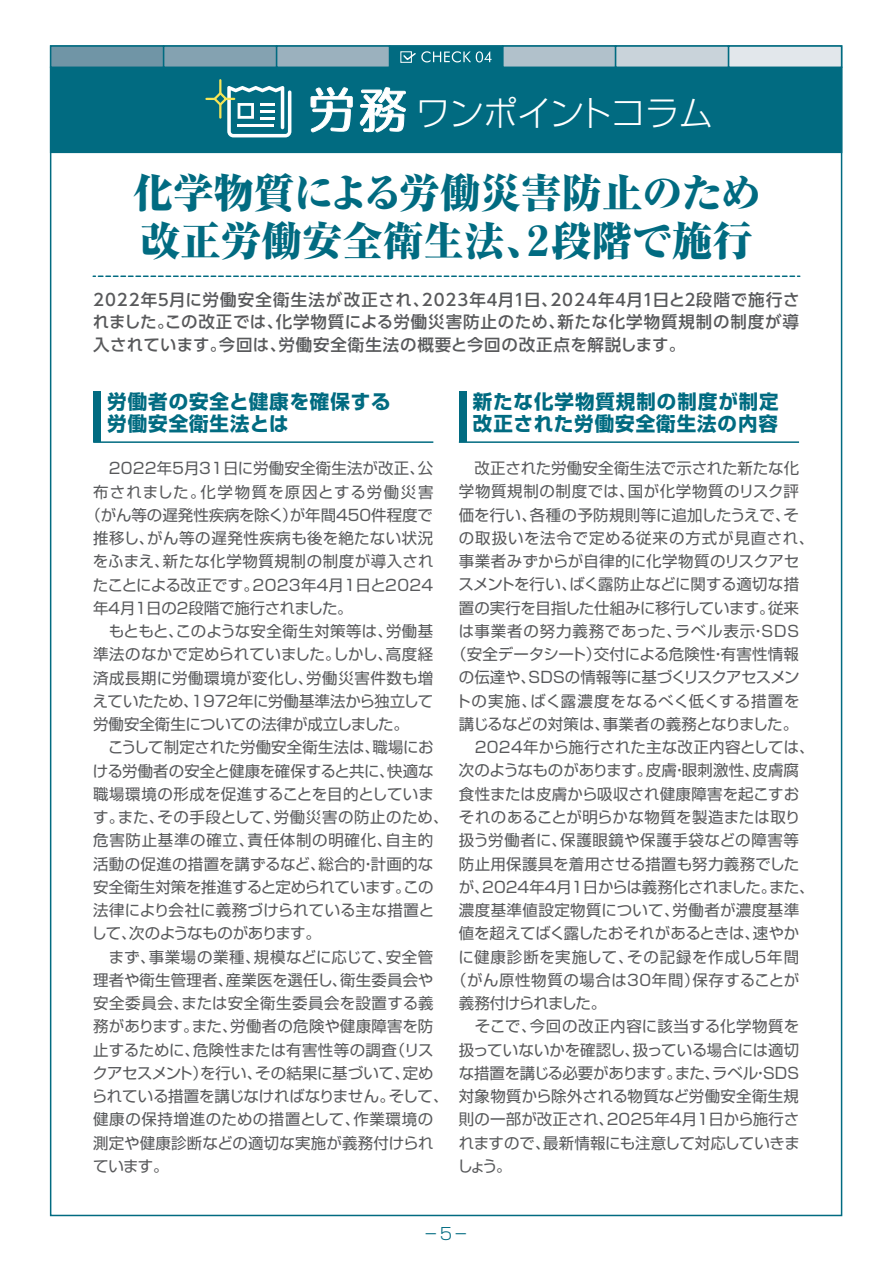
<style>
.page{position:relative;width:893px;height:1263px;background:#fff}
.page>*{position:absolute;margin:0;border:0;box-sizing:border-box;transform-origin:0 0}
.t1{font:800 expanded 40.5px/48px "Ryumin Pro";color:#016b81}
.t2{font:300 34.05px "Shin Go Pro";letter-spacing:-.02em;color:#fff}
.t3{font:700 19.5px/22.5px "Shin Go Pro";letter-spacing:.05em;color:#016b81}
.t4{font:500 16.5px/22.4px "UD Shin Go Pr 6";letter-spacing:.05em;color:#58595b;text-align:justify}
.t5{font:300 16.5px "Shin Go Pro";color:#016b81;scale:.7 1}
.t6{font:15.45px "Shin Go Pro";letter-spacing:.005em;color:#58595b}
.t7{font:15.45px "Shin Go Pro";letter-spacing:.04em;color:#58595b}
.t8{font:15.45px "Shin Go Pro";letter-spacing:-.015em;color:#58595b}
.t9{font:15.45px "Shin Go Pro";letter-spacing:.035em;color:#58595b}
.t10{font:15.45px "Shin Go Pro";letter-spacing:.045em;color:#58595b}
.t11{font:15.45px "Shin Go Pro";letter-spacing:-.025em;color:#58595b}
.t12{font:15.45px "Shin Go Pro";letter-spacing:-.03em;color:#58595b}
.t13{font:15.45px "Shin Go Pro";letter-spacing:-.02em;color:#58595b}
.t14{font:15.45px "Shin Go Pro";letter-spacing:.055em;color:#58595b}
.t15{font:15.45px "Shin Go Pro";letter-spacing:.03em;color:#58595b}
.t16{font:15.45px "Shin Go Pro";letter-spacing:-.035em;color:#58595b}
.t17{font:15.45px "Shin Go Pro";letter-spacing:.075em;color:#58595b}
.t18{font:15.45px "Shin Go Pro";letter-spacing:-.07em;color:#58595b}
.t19{font:15.45px "Shin Go Pro";letter-spacing:-.04em;color:#58595b}
.t20{font:15.45px "Shin Go Pro";letter-spacing:-.045em;color:#58595b}
</style>
<div class="page">
<hr style="left:93px;top:441px;width:340px;height:2px;background:#016b81">
<hr style="left:459px;top:441px;width:340px;height:2px;background:#016b81">
<svg style="left:93px;top:275px;width:707px;height:2px"></svg>
<div style="left:93px;top:391px;width:8px;height:51px;background:#016b81"></div>
<div style="left:459px;top:391px;width:7px;height:51px;background:#016b81"></div>
<div style="left:50px;top:67px;width:792px;height:86px;background:#016b81"></div>
<div style="left:50px;top:45px;width:114px;height:23px;background:#7095a6;border:2px solid #016b81"></div>
<div style="left:163px;top:45px;width:114px;height:23px;background:#84a2b1;border:2px solid #016b81"></div>
<div style="left:276px;top:45px;width:114px;height:23px;background:#9bb1be;border:2px solid #016b81"></div>
<div style="left:502px;top:45px;width:114px;height:23px;background:#b1c1cb;border:2px solid #016b81"></div>
<div style="left:615px;top:45px;width:114px;height:23px;background:#c9d3da;border:2px solid #016b81"></div>
<div style="left:728px;top:45px;width:114px;height:23px;background:#e2e7eb;border:2px solid #016b81"></div>
<div style="left:389px;top:45px;width:114px;height:23px;background:#016b81;border:2px solid #016b81"></div>
<svg style="left:206px;top:80px;width:85px;height:57px"></svg>
<div style="left:400px;top:51px;width:12px;height:12px;border:1px solid #fff"></div>
<svg style="left:402px;top:51px;width:90px;height:11px"></svg>
<svg style="left:311px;top:87px;width:42px;height:46px"></svg>
<svg style="left:360px;top:87px;width:46px;height:46px"></svg>
<h2 class="t2" style="left:416px;top:85px;width:299px">ワンポイントコラム</h2>
<h1 class="t1" style="left:133px;top:166px;width:630px">化学物質による労働災害防止のため改正労働安全衛生法、２段階で施行</h1>
<p class="t4" style="left:93px;top:288px;width:708px">2022年５月に労働安全衛生法が改正され、2023年４月１日、2024年４月１日と２段階で施行されました。この改正では、化学物質による労働災害防止のため、新たな化学物質規制の制度が導入されています。今回は、労働安全衛生法の概要と今回の改正点を解説します。</p>
<p class="t3" style="left:107px;top:388px;width:285px">労働者の安全と健康を確保する労働安全衛生法とは</p>
<p class="t3" style="left:473px;top:388px;width:307px">新たな化学物質規制の制度が制定改正された労働安全衛生法の内容</p>
<p class="t6" style="left:93px;top:456px;width:342px">　2022年５月31日に労働安全衛生法が改正、公</p>
<p class="t17" style="left:93px;top:479px;width:342px">布されました。化学物質を原因とする労働災害</p>
<p class="t6" style="left:85px;top:502px;width:349px">（がん等の遅発性疾病を除く）が年間450件程度で</p>
<p class="t9" style="left:93px;top:525px;width:342px">推移し、がん等の遅発性疾病も後を絶たない状況</p>
<p class="t15" style="left:93px;top:549px;width:342px">をふまえ、新たな化学物質規制の制度が導入され</p>
<p class="t12" style="left:93px;top:572px;width:342px">たことによる改正です。2023年４月１日と2024</p>
<p class="t18" style="left:93px;top:595px;width:261px">年４月１日の２段階で施行されました。</p>
<p class="t6" style="left:93px;top:618px;width:342px">　もともと、このような安全衛生対策等は、労働基</p>
<p class="t6" style="left:93px;top:642px;width:342px">準法のなかで定められていました。しかし、高度経</p>
<p class="t7" style="left:93px;top:665px;width:342px">済成長期に労働環境が変化し、労働災害件数も増</p>
<p class="t6" style="left:93px;top:688px;width:342px">えていたため、1972年に労働基準法から独立して</p>
<p class="t6" style="left:93px;top:712px;width:317px">労働安全衛生についての法律が成立しました。</p>
<p class="t6" style="left:93px;top:735px;width:342px">　こうして制定された労働安全衛生法は、職場にお</p>
<p class="t8" style="left:93px;top:758px;width:342px">ける労働者の安全と健康を確保すると共に、快適な</p>
<p class="t6" style="left:93px;top:781px;width:342px">職場環境の形成を促進することを目的としていま</p>
<p class="t7" style="left:93px;top:805px;width:357px">す。また、その手段として、労働災害の防止のため、</p>
<p class="t10" style="left:93px;top:828px;width:342px">危害防止基準の確立、責任体制の明確化、自主的</p>
<p class="t6" style="left:93px;top:851px;width:342px">活動の促進の措置を講ずるなど、総合的・計画的な</p>
<p class="t13" style="left:93px;top:874px;width:342px">安全衛生対策を推進すると定められています。この</p>
<p class="t6" style="left:93px;top:898px;width:342px">法律により会社に義務づけられている主な措置と</p>
<p class="t19" style="left:92px;top:921px;width:231px">して、次のようなものがあります。</p>
<p class="t7" style="left:93px;top:944px;width:342px">　まず、事業場の業種、規模などに応じて、安全管</p>
<p class="t6" style="left:93px;top:967px;width:342px">理者や衛生管理者、産業医を選任し、衛生委員会や</p>
<p class="t7" style="left:93px;top:991px;width:342px">安全委員会、または安全衛生委員会を設置する義</p>
<p class="t6" style="left:93px;top:1014px;width:342px">務があります。また、労働者の危険や健康障害を防</p>
<p class="t6" style="left:93px;top:1037px;width:342px">止するために、危険性または有害性等の調査（リス</p>
<p class="t8" style="left:92px;top:1060px;width:343px">クアセスメント）を行い、その結果に基づいて、定め</p>
<p class="t8" style="left:92px;top:1084px;width:358px">られている措置を講じなければなりません。そして、</p>
<p class="t7" style="left:93px;top:1107px;width:342px">健康の保持増進のための措置として、作業環境の</p>
<p class="t6" style="left:93px;top:1130px;width:342px">測定や健康診断などの適切な実施が義務付けられ</p>
<p class="t6" style="left:93px;top:1153px;width:77px">ています。</p>
<p class="t6" style="left:459px;top:456px;width:342px">　改正された労働安全衛生法で示された新たな化</p>
<p class="t10" style="left:459px;top:479px;width:342px">学物質規制の制度では、国が化学物質のリスク評</p>
<p class="t6" style="left:459px;top:502px;width:342px">価を行い、各種の予防規則等に追加したうえで、そ</p>
<p class="t14" style="left:459px;top:525px;width:357px">の取扱いを法令で定める従来の方式が見直され、</p>
<p class="t6" style="left:459px;top:549px;width:342px">事業者みずからが自律的に化学物質のリスクアセ</p>
<p class="t8" style="left:458px;top:572px;width:342px">スメントを行い、ばく露防止などに関する適切な措</p>
<p class="t13" style="left:459px;top:595px;width:342px">置の実行を目指した仕組みに移行しています。従来</p>
<p class="t14" style="left:459px;top:618px;width:342px">は事業者の努力義務であった、ラベル表示・SDS</p>
<p class="t6" style="left:451px;top:642px;width:349px">（安全データシート）交付による危険性・有害性情報</p>
<p class="t11" style="left:459px;top:665px;width:342px">の伝達や、SDSの情報等に基づくリスクアセスメン</p>
<p class="t9" style="left:455px;top:688px;width:345px">トの実施、ばく露濃度をなるべく低くする措置を</p>
<p class="t12" style="left:459px;top:711px;width:341px">講じるなどの対策は、事業者の義務となりました。</p>
<p class="t6" style="left:459px;top:735px;width:357px">　2024年から施行された主な改正内容としては、</p>
<p class="t6" style="left:459px;top:758px;width:342px">次のようなものがあります。皮膚・眼刺激性、皮膚腐</p>
<p class="t6" style="left:459px;top:781px;width:342px">食性または皮膚から吸収され健康障害を起こすお</p>
<p class="t6" style="left:459px;top:804px;width:343px">それのあることが明らかな物質を製造または取り</p>
<p class="t10" style="left:459px;top:828px;width:342px">扱う労働者に、保護眼鏡や保護手袋などの障害等</p>
<p class="t6" style="left:459px;top:851px;width:342px">防止用保護具を着用させる措置も努力義務でした</p>
<p class="t16" style="left:459px;top:874px;width:357px">が、2024年４月１日からは義務化されました。また、</p>
<p class="t15" style="left:459px;top:897px;width:342px">濃度基準値設定物質について、労働者が濃度基準</p>
<p class="t6" style="left:459px;top:921px;width:342px">値を超えてばく露したおそれがあるときは、速やか</p>
<p class="t9" style="left:458px;top:944px;width:342px">に健康診断を実施して、その記録を作成し５年間</p>
<p class="t7" style="left:451px;top:967px;width:349px">（がん原性物質の場合は30年間）保存することが</p>
<p class="t20" style="left:459px;top:990px;width:149px">義務付けられました。</p>
<p class="t7" style="left:459px;top:1014px;width:342px">　そこで、今回の改正内容に該当する化学物質を</p>
<p class="t8" style="left:459px;top:1037px;width:342px">扱っていないかを確認し、扱っている場合には適切</p>
<p class="t11" style="left:459px;top:1060px;width:342px">な措置を講じる必要があります。また、ラベル・SDS</p>
<p class="t6" style="left:459px;top:1083px;width:342px">対象物質から除外される物質など労働安全衛生規</p>
<p class="t6" style="left:459px;top:1107px;width:342px">則の一部が改正され、2025年４月１日から施行さ</p>
<p class="t6" style="left:459px;top:1130px;width:342px">れますので、最新情報にも注意して対応していきま</p>
<p class="t6" style="left:457px;top:1153px;width:56px">しょう。</p>
<p class="t5" style="left:425px;top:1220px;width:61px">ー 5 ー</p>
</div>
